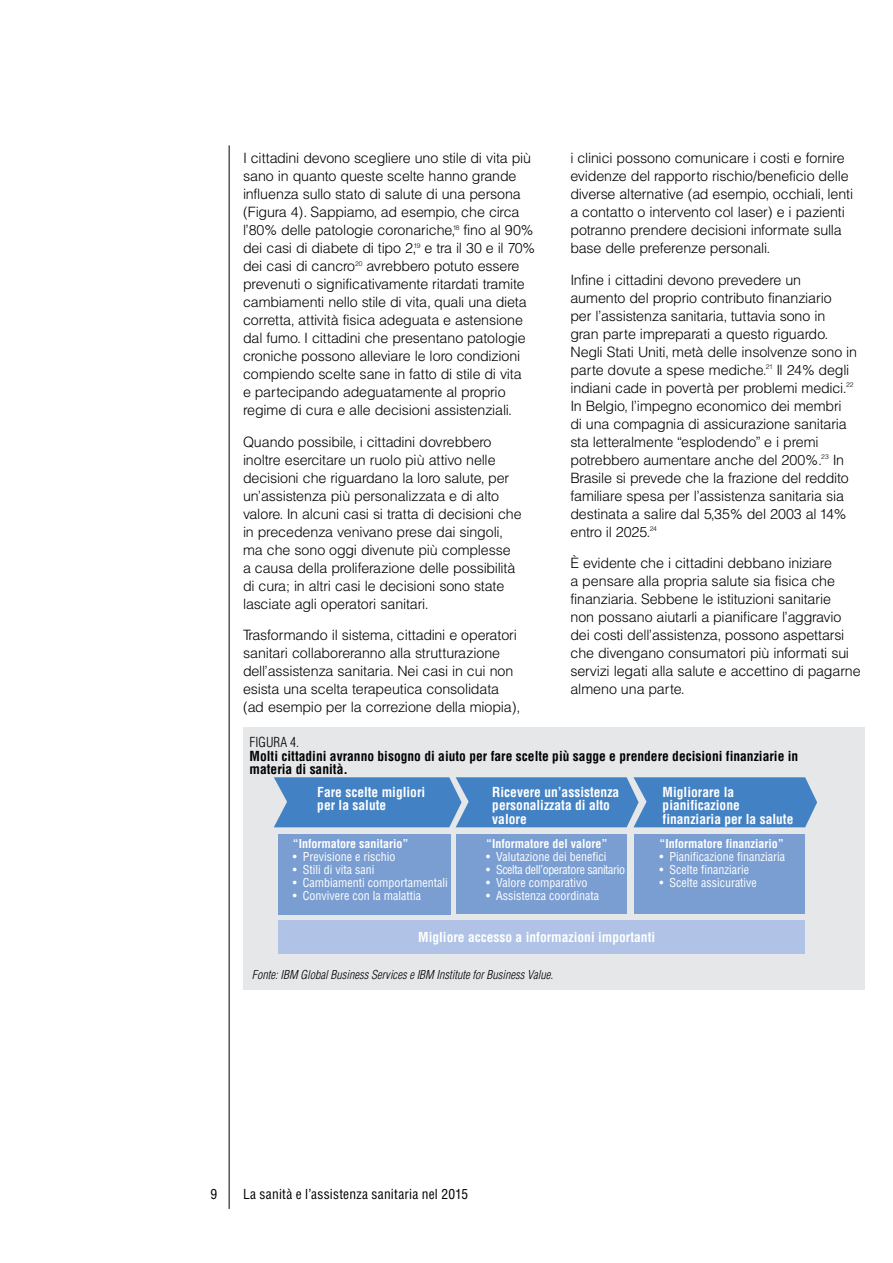
<style>
.page{position:relative;width:893px;height:1263px;background:#fff}
.page>*{position:absolute;margin:0;border:0;box-sizing:border-box;transform-origin:0 0}
.t1{font:300 14.25px/18px "IBM Helvetica";letter-spacing:-.01em;color:#000}
.t2{font:700 condensed 13.5px/13.5px "Helvetica";color:#fff}
.t3{font:700 condensed 13.5px/13.5px "Helvetica";color:#000}
.t4{font:condensed 13.5px "Helvetica";letter-spacing:.015em;color:#000}
.t5{font:300 condensed 13.5px "Helvetica";color:#000}
.t6{font:condensed 12px "Helvetica";color:#fff}
.t7{font:700 condensed 12px "Helvetica";color:#fff}
.t8{font:italic 300 condensed 12px "Helvetica";color:#000}
.t9{font:condensed 12px "Helvetica";letter-spacing:-.03em;color:#fff}
</style>
<div class="page">
<hr style="left:229px;top:145px;width:1px;height:1064px;background:#000">
<div style="left:243px;top:727px;width:621px;height:262px;background:#e6e7e8"></div>
<div style="left:278px;top:921px;width:527px;height:33px;background:#b0c2e5"></div>
<svg style="left:274px;top:777px;width:543px;height:50px;background:#4a86c4"></svg>
<div style="left:278px;top:834px;width:172px;height:80px;background:#7a9ed2"></div>
<div style="left:456px;top:834px;width:171px;height:80px;background:#7a9ed2"></div>
<div style="left:634px;top:834px;width:170px;height:79px;background:#7a9ed2"></div>
<p class="t1" style="left:243px;top:149px;width:294px">I cittadini devono scegliere uno stile di vita più sano in quanto queste scelte hanno grande influenza sullo stato di salute di una persona (Figura 4). Sappiamo, ad esempio, che circa l’80% delle patologie coronariche,<sup>18</sup> fino al 90% dei casi di diabete di tipo 2,<sup>19</sup> e tra il 30 e il 70% dei casi di cancro<sup>20</sup> avrebbero potuto essere prevenuti o significativamente ritardati tramite cambiamenti nello stile di vita, quali una dieta corretta, attività fisica adeguata e astensione dal fumo. I cittadini che presentano patologie croniche possono alleviare le loro condizioni compiendo scelte sane in fatto di stile di vita<br>e partecipando adeguatamente al proprio regime di cura e alle decisioni assistenziali.</p>
<p class="t1" style="left:243px;top:432px;width:280px">Quando possibile, i cittadini dovrebbero inoltre esercitare un ruolo più attivo nelle decisioni che riguardano la loro salute, per un’assistenza più personalizzata e di alto valore. In alcuni casi si tratta di decisioni che in precedenza venivano prese dai singoli, ma che sono oggi divenute più complesse a causa della proliferazione delle possibilità di cura; in altri casi le decisioni sono state lasciate agli operatori sanitari.</p>
<p class="t1" style="left:243px;top:626px;width:279px">Trasformando il sistema, cittadini e operatori sanitari collaboreranno alla strutturazione dell’assistenza sanitaria. Nei casi in cui non esista una scelta terapeutica consolidata (ad esempio per la correzione della miopia),</p>
<p class="t1" style="left:570px;top:149px;width:284px">i clinici possono comunicare i costi e fornire evidenze del rapporto rischio/beneficio delle diverse alternative (ad esempio, occhiali, lenti a contatto o intervento col laser) e i pazienti potranno prendere decisioni informate sulla base delle preferenze personali.</p>
<p class="t1" style="left:570px;top:270px;width:288px">Infine i cittadini devono prevedere un aumento del proprio contributo finanziario<br>per l’assistenza sanitaria, tuttavia sono in gran parte impreparati a questo riguardo.<br>Negli Stati Uniti, metà delle insolvenze sono in parte dovute a spese mediche.<sup>21</sup> Il 24% degli indiani cade in povertà per problemi medici.<sup>22<br></sup>In Belgio, l’impegno economico dei membri<br>di una compagnia di assicurazione sanitaria sta letteralmente “esplodendo” e i premi potrebbero aumentare anche del 200%.<sup>23</sup> In Brasile si prevede che la frazione del reddito familiare spesa per l’assistenza sanitaria sia destinata a salire dal 5,35% del 2003 al 14% entro il 2025.<sup>24</sup></p>
<p class="t1" style="left:570px;top:554px;width:292px">È evidente che i cittadini debbano iniziare<br>a pensare alla propria salute sia fisica che finanziaria. Sebbene le istituzioni sanitarie<br>non possano aiutarli a pianificare l’aggravio dei costi dell’assistenza, possono aspettarsi che divengano consumatori più informati sui servizi legati alla salute e accettino di pagarne almeno una parte.</p>
<p class="t5" style="left:250px;top:734px;width:51px">FIGURA 4.</p>
<p class="t3" style="left:250px;top:749px;width:550px">Molti cittadini avranno bisogno di aiuto per fare scelte più sagge e prendere decisioni finanziarie in materia di sanità.</p>
<p class="t2" style="left:317px;top:785px;width:109px">Fare scelte migliori per la salute</p>
<p class="t2" style="left:492px;top:785px;width:129px">Ricevere un’assistenza personalizzata di alto valore</p>
<p class="t2" style="left:663px;top:785px;width:132px">Migliorare la pianificazione finanziaria per la salute</p>
<p class="t7" style="left:293px;top:836px;width:117px">“Informatore sanitario”</p>
<p class="t6" style="left:293px;top:849px;width:104px">• Previsione e rischio</p>
<p class="t6" style="left:293px;top:862px;width:83px">• Stili di vita sani</p>
<p class="t6" style="left:293px;top:875px;width:156px">• Cambiamenti comportamentali</p>
<p class="t6" style="left:293px;top:888px;width:130px">• Convivere con la malattia</p>
<p class="t7" style="left:486px;top:836px;width:123px">“Informatore del valore”</p>
<p class="t6" style="left:486px;top:849px;width:122px">• Valutazione dei benefici</p>
<p class="t9" style="left:486px;top:862px;width:141px">• Scelta dell’operatore sanitario</p>
<p class="t6" style="left:486px;top:875px;width:103px">• Valore comparativo</p>
<p class="t6" style="left:486px;top:888px;width:114px">• Assistenza coordinata</p>
<p class="t7" style="left:659px;top:836px;width:126px">“Informatore finanziario”</p>
<p class="t6" style="left:659px;top:849px;width:127px">• Pianificazione finanziaria</p>
<p class="t6" style="left:659px;top:862px;width:91px">• Scelte finanziarie</p>
<p class="t6" style="left:659px;top:875px;width:99px">• Scelte assicurative</p>
<p class="t2" style="left:418px;top:930px;width:238px">Migliore accesso a informazioni importanti</p>
<p class="t8" style="left:252px;top:967px;width:303px">Fonte: IBM Global Business Services e IBM Institute for Business Value.</p>
<p class="t4" style="left:211px;top:1186px;width:8px">9</p>
<p class="t4" style="left:243px;top:1186px;width:227px">La sanità e l’assistenza sanitaria nel 2015</p>
</div>
